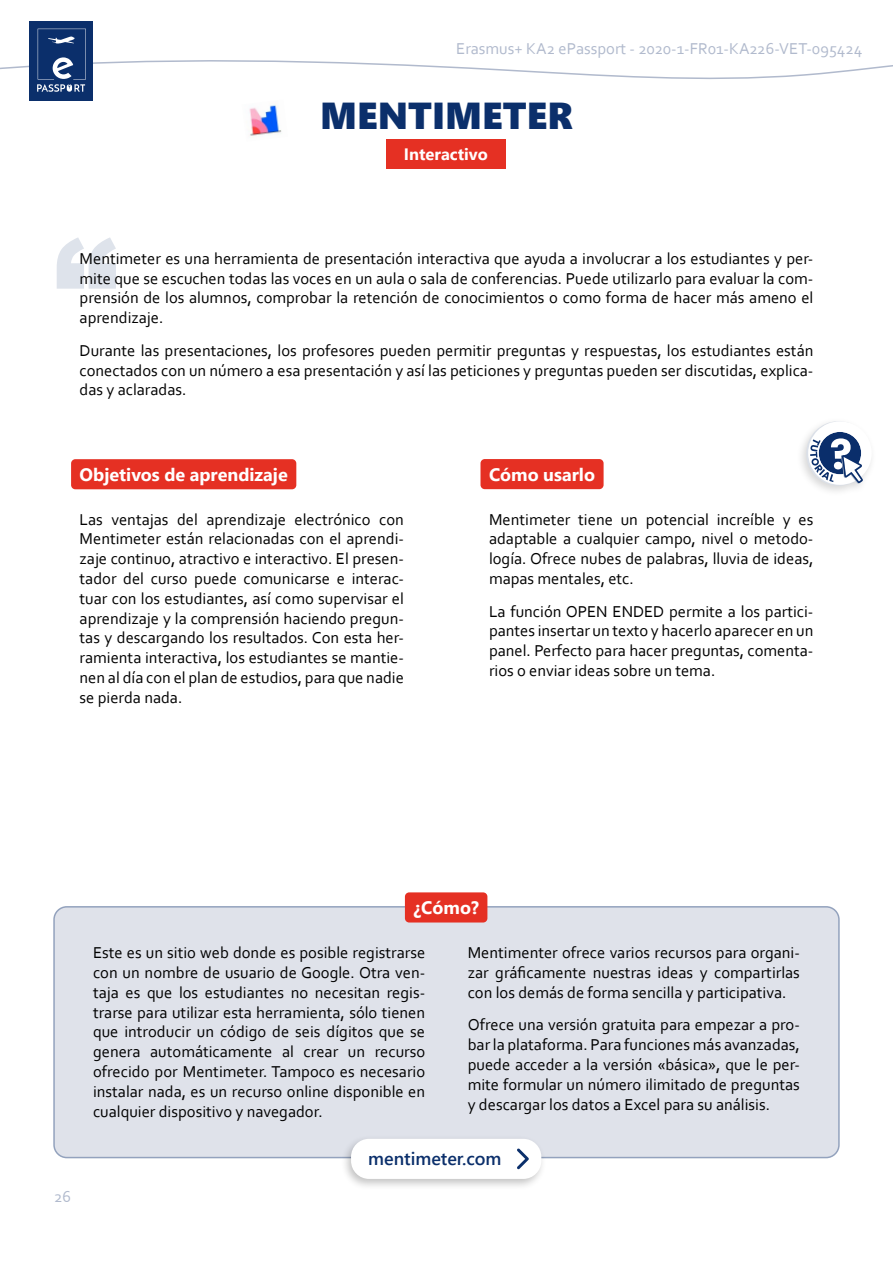
<style>
.page{position:relative;width:893px;height:1263px;background:#fff}
.page>*{position:absolute;margin:0;border:0;box-sizing:border-box;transform-origin:0 0}
.Titre_outil_2{font:37.5px "Segoe UI Black";color:#0b2f6b}
.Titre_1{font:700 18px "Segoe UI";color:#fff}
.URL{font:600 18px "Segoe UI";color:#0b2f6b}
.P1{font:16.5px/19.8px "Corbel";color:#000;text-align:justify}
.t1{font:16.5px "Corbel";color:#b1bacd}
.t2{font:700 16.5px "Segoe UI";color:#fff}
</style>
<div class="page">
<div style="left:30px;top:22px;width:63px;height:79px;background:#0b2f6b"></div>
<svg style="left:0;top:29px;width:893px;height:63px"></svg>
<svg style="left:57px;top:237px;width:59px;height:52px"></svg>
<div style="left:54px;top:907px;width:785px;height:250px;background:#dfe2ea;border-radius:13px"></div>
<div style="left:53px;top:906px;width:787px;height:252px;border:2px solid #93a2bd;border-radius:13px"></div>
<div style="left:480px;top:459px;width:124px;height:30px;background:#e53023;border-radius:4px"></div>
<div style="left:71px;top:459px;width:225px;height:30px;background:#e53023;border-radius:4px"></div>
<div style="left:405px;top:892px;width:82px;height:30px;background:#e53023;border-radius:4px"></div>
<img style="left:249px;top:104px;width:33px;height:32px">
<div style="left:340px;top:1134px;width:207px;height:56px;background:#000;opacity:.24"></div>
<div style="left:351px;top:1139px;width:190px;height:40px;background:#fff;border-radius:18px"></div>
<svg style="left:517px;top:1148px;width:12px;height:21px"></svg>
<div style="left:387px;top:139px;width:119px;height:29px;background:#e53023"></div>
<div style="left:795px;top:416px;width:82px;height:81px;background:#000;opacity:.16"></div>
<svg style="left:806px;top:421px;width:66px;height:65px"></svg>
<p class="t1" style="left:456px;top:38px;width:408px">Erasmus+ KA2 ePassport - 2020-1-FR01-KA226-VET-095424</p>
<p class="Titre_outil_2" style="left:320px;top:89px;width:254px">MENTIMETER</p>
<p class="t2" style="left:404px;top:138px;width:85px">Interactivo</p>
<p class="P1" style="left:80px;top:248px;width:735px">Mentimeter es una herramienta de presentación interactiva que ayuda a involucrar a los estudiantes y per&shy;mite que se escuchen todas las voces en un aula o sala de conferencias. Puede utilizarlo para evaluar la com&shy;prensión de los alumnos, comprobar la retención de conocimientos o como forma de hacer más ameno el aprendizaje.</p>
<p class="P1" style="left:80px;top:340px;width:735px">Durante las presentaciones, los profesores pueden permitir preguntas y respuestas, los estudiantes están conectados con un número a esa presentación y así las peticiones y preguntas pueden ser discutidas, explica&shy;das y aclaradas.</p>
<p class="Titre_1" style="left:80px;top:457px;width:210px">Objetivos de aprendizaje</p>
<p class="Titre_1" style="left:489px;top:457px;width:108px">Cómo usarlo</p>
<p class="P1" style="left:80px;top:509px;width:326px">Las ventajas del aprendizaje electrónico con Mentimeter están relacionadas con el aprendi&shy;zaje continuo, atractivo e interactivo. El presen&shy;tador del curso puede comunicarse e interac&shy;tuar con los estudiantes, así como supervisar el aprendizaje y la comprensión haciendo pregun&shy;tas y descargando los resultados. Con esta her&shy;ramienta interactiva, los estudiantes se mantie&shy;nen al día con el plan de estudios, para que nadie se pierda nada.</p>
<p class="P1" style="left:489px;top:509px;width:326px">Mentimeter tiene un potencial increíble y es adaptable a cualquier campo, nivel o metodo&shy;logía. Ofrece nubes de palabras, lluvia de ideas, mapas mentales, etc.</p>
<p class="P1" style="left:489px;top:601px;width:326px">La función OPEN ENDED permite a los partici&shy;pantes insertar un texto y hacerlo aparecer en un panel. Perfecto para hacer preguntas, comenta&shy;rios o enviar ideas sobre un tema.</p>
<p class="t1" style="left:54px;top:1187px;width:19px">26</p>
<p class="Titre_1" style="left:413px;top:891px;width:67px">¿Cómo?</p>
<p class="P1" style="left:93px;top:942px;width:334px">Este es un sitio web donde es posible registrarse con un nombre de usuario de Google. Otra ven&shy;taja es que los estudiantes no necesitan regis&shy;trarse para utilizar esta herramienta, sólo tienen que introducir un código de seis dígitos que se genera automáticamente al crear un recurso ofrecido por Mentimeter. Tampoco es necesario instalar nada, es un recurso online disponible en cualquier dispositivo y navegador.</p>
<p class="P1" style="left:468px;top:942px;width:334px">Mentimenter ofrece varios recursos para organi&shy;zar gráficamente nuestras ideas y compartirlas con los demás de forma sencilla y participativa.</p>
<p class="P1" style="left:468px;top:1014px;width:334px">Ofrece una versión gratuita para empezar a pro&shy;bar la plataforma. Para funciones más avanzadas, puede acceder a la versión «básica», que le per&shy;mite formular un número ilimitado de preguntas y descargar los datos a Excel para su análisis.</p>
<p class="URL" style="left:368px;top:1141px;width:135px">mentimeter.com</p>
</div>
